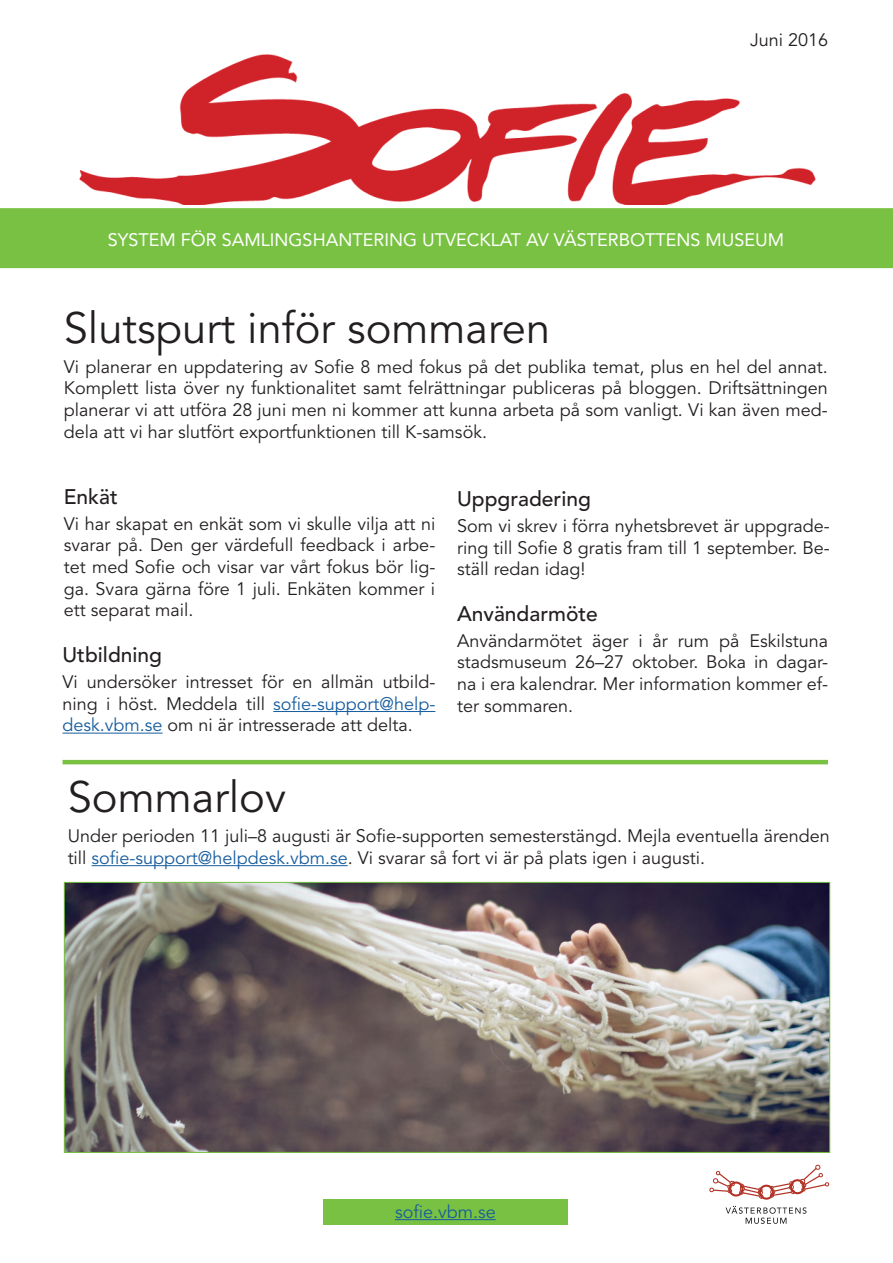
<style>
.page{position:relative;width:893px;height:1263px;background:#fff}
.page>*{position:absolute;margin:0;border:0;box-sizing:border-box;transform-origin:0 0}
.Rubrik{font:43.5px "Avenir LT Std";color:#231f20}
.Mellis_Avenir{font:500 21px "Avenir LT Std";color:#231f20}
.Bröd{font:18px/21.6px "Avenir LT Std";color:#231f20;text-align:justify}
.Bröd-2{font:18px "Avenir LT Std";color:#fff}
.Bröd-3{font:18px "Avenir LT Std";color:#175d9e}
.s1{color:#175d9e}
</style>
<div class="page">
<div style="left:323px;top:1199px;width:245px;height:26px;background:#79c142"></div>
<img style="left:79px;top:54px;width:737px;height:150px">
<div style="left:0;top:208px;width:893px;height:60px;background:#79c142"></div>
<hr style="left:63px;top:760px;width:765px;height:4px;background:#79c142">
<svg style="left:709px;top:1164px;width:120px;height:60px"></svg>
<hr style="left:395px;top:1219px;width:101px;height:1px;background:#175d9e">
<hr style="left:273px;top:711px;width:162px;height:1px;background:#175d9e">
<hr style="left:63px;top:733px;width:100px;height:1px;background:#175d9e">
<hr style="left:92px;top:865px;width:256px;height:1px;background:#175d9e">
<img style="left:66px;top:884px;width:762px;height:266px">
<p class="Bröd" style="left:750px;top:30px;width:80px">Juni 2016</p>
<p class="Bröd-2" style="left:108px;top:230px;width:678px">SYSTEM FÖR SAMLINGSHANTERING UTVECKLAT AV VÄSTERBOTTENS MUSEUM</p>
<p class="Rubrik" style="left:64px;top:303px;width:488px">Slutspurt inför sommaren</p>
<p class="Bröd" style="left:64px;top:356px;width:766px">Vi planerar en uppdatering av Sofie 8 med fokus på det publika temat, plus en hel del annat.<br>Komplett lista över ny funktionalitet samt felrättningar publiceras på bloggen. Driftsättningen planerar vi att utföra 28 juni men ni kommer att kunna arbeta på som vanligt. Vi kan även med&shy;dela att vi har slutfört exportfunktionen till K-samsök.</p>
<p class="Mellis_Avenir" style="left:64px;top:484px;width:56px">Enkät</p>
<p class="Bröd" style="left:64px;top:513px;width:373px">Vi har skapat en enkät som vi skulle vilja att ni svarar på. Den ger värdefull feedback i arbe&shy;tet med Sofie och visar var vårt fokus bör lig&shy;ga. Svara gärna före 1 juli. Enkäten kommer i ett separat mail.</p>
<p class="Mellis_Avenir" style="left:63px;top:643px;width:101px">Utbildning</p>
<p class="Bröd" style="left:63px;top:672px;width:374px">Vi undersöker intresset för en allmän utbild&shy;ning i höst. Meddela till <span class="s1">sofie-support@help&shy;desk.vbm.se</span> om ni är intresserade att delta.</p>
<p class="Mellis_Avenir" style="left:457px;top:487px;width:135px">Uppgradering</p>
<p class="Bröd" style="left:457px;top:516px;width:374px">Som vi skrev i förra nyhetsbrevet är uppgrade&shy;ring till Sofie 8 gratis fram till 1 september. Be&shy;ställ redan idag!</p>
<p class="Mellis_Avenir" style="left:457px;top:601px;width:142px">Användarmöte</p>
<p class="Bröd" style="left:457px;top:630px;width:372px">Användarmötet äger i år rum på Eskilstuna stadsmuseum 26–27 oktober. Boka in dagar&shy;na i era kalendrar. Mer information kommer ef&shy;ter sommaren.</p>
<p class="Rubrik" style="left:68px;top:772px;width:220px">Sommarlov</p>
<p class="Bröd" style="left:68px;top:826px;width:764px">Under perioden 11 juli–8 augusti är Sofie-supporten semesterstängd. Mejla eventuella ärenden till <span class="s1">sofie-support@helpdesk.vbm.se</span>. Vi svarar så fort vi är på plats igen i augusti.</p>
<p class="Bröd-3" style="left:395px;top:1201px;width:102px">sofie.vbm.se</p>
</div>
